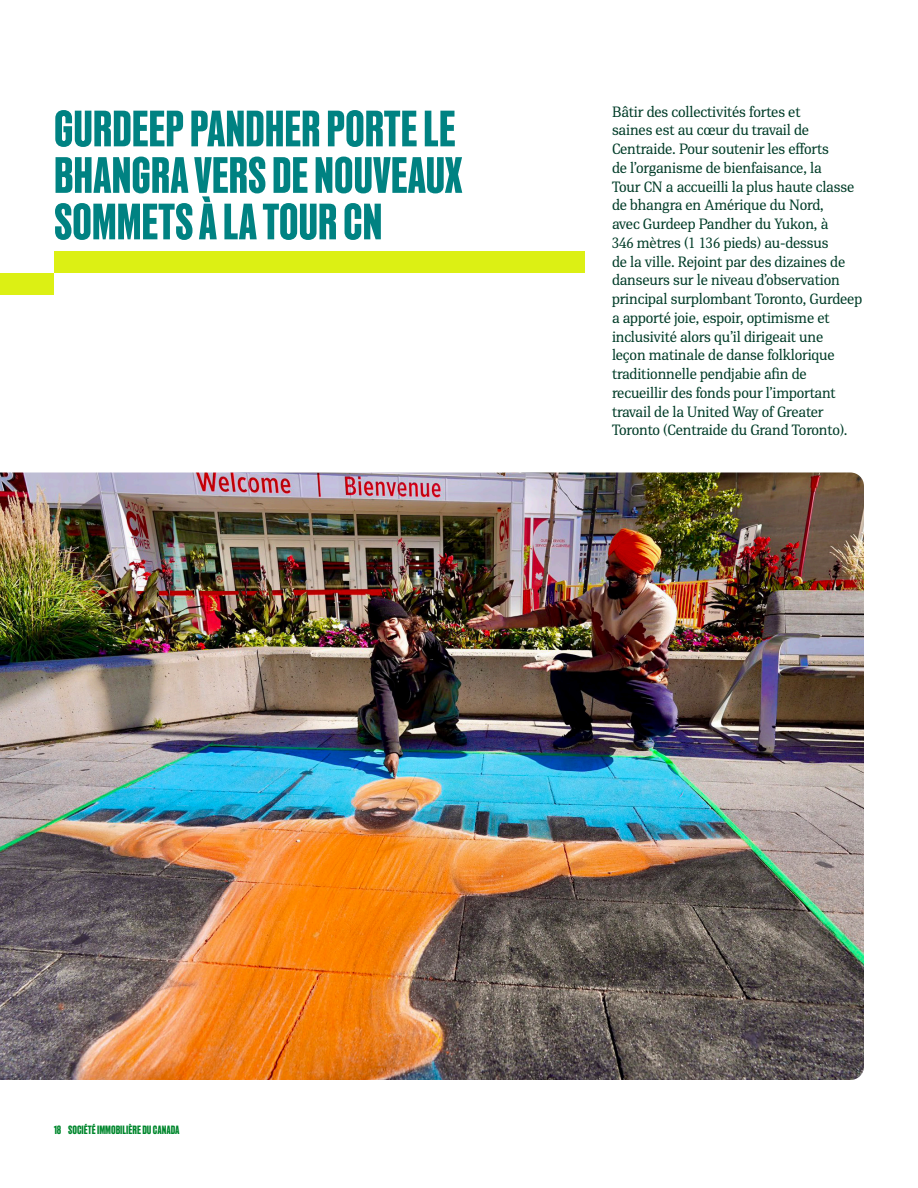
<style>
.page{position:relative;width:918px;height:1188px;background:#fff}
.page>*{position:absolute;margin:0;border:0;box-sizing:border-box;transform-origin:0 0}
.Vignette_Headline{font:500 51px/46.5px "Recent Grotesk";color:#008282}
.Body__Serif{font:15px/18.8px "PFDIN Serif";letter-spacing:-.01em;color:#003c28}
.t1{font:500 12px "Recent Grotesk";color:#00872d}
</style>
<div class="page">
<img style="left:0;top:472px;width:864px;height:608px">
<div style="left:54px;top:252px;width:531px;height:21px;background:#dcf014"></div>
<div style="left:0;top:273px;width:54px;height:22px;background:#dcf014"></div>
<p class="Vignette_Headline" style="left:54px;top:105px;width:410px">GURDEEP PANDHER PORTE LE<br>BHANGRA VERS DE NOUVEAUX<br>SOMMETS À LA TOUR CN</p>
<p class="Body__Serif" style="left:612px;top:102px;width:252px">Bâtir des collectivités fortes et<br>saines est au cœur du travail de Centraide. Pour soutenir les efforts<br>de l’organisme de bienfaisance, la<br>Tour CN a accueilli la plus haute classe de bhangra en Amérique du Nord,<br>avec Gurdeep Pandher du Yukon, à<br>346 mètres (1 136 pieds) au-dessus<br>de la ville. Rejoint par des dizaines de danseurs sur le niveau d’observation principal surplombant Toronto, Gurdeep a apporté joie, espoir, optimisme et inclusivité alors qu’il dirigeait une<br>leçon matinale de danse folklorique traditionnelle pendjabie afin de recueillir des fonds pour l’important travail de la United Way of Greater Toronto (Centraide du Grand Toronto).</p>
<p class="t1" style="left:54px;top:1123px;width:127px">18 SOCIÉTÉ IMMOBILIÈRE DU CANADA</p>
</div>
